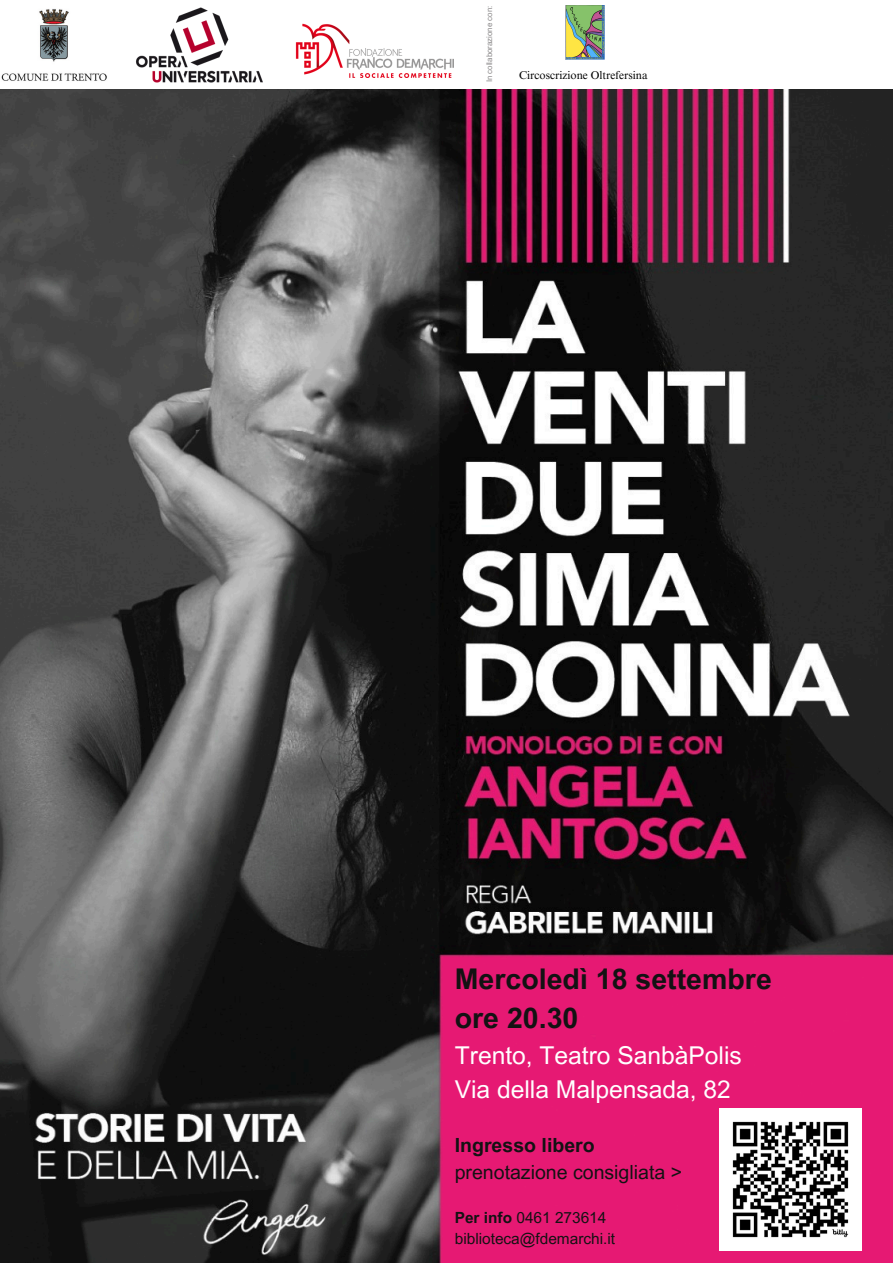
<style>
.page{position:relative;width:893px;height:1263px;background:#fff}
.page>*{position:absolute;margin:0;border:0;box-sizing:border-box;transform-origin:0 0}
.t1{font:700 28.5px/39.3px "Arial MT Pro";color:#131213}
.t2{font:24.6px/33.9px "Arial MT Pro";color:#fff}
.t3{font:19.5px/27px "Arial MT Pro";color:#131213}
.t4{font:15.38px/21.6px "Arial MT Pro";color:#131213}
.t5{font:11.25px "Times NRMT Pro";color:#000}
.t6{font:7.88px "Arial MT Pro";color:#8a8889}
.s1{font-weight:700}
</style>
<div class="page">
<img style="left:0;top:89px;width:893px;height:1174px">
<img style="left:295px;top:23px;width:158px;height:54px">
<img style="left:1px;top:9px;width:106px;height:72px">
<img style="left:565px;top:6px;width:39px;height:54px">
<img style="left:719px;top:1108px;width:142px;height:142px">
<img style="left:136px;top:7px;width:127px;height:76px">
<p class="t6" style="left:486px;top:82px;width:78px;rotate:-90deg">In collaborazione con:</p>
<h3 class="t5" style="left:519px;top:71px;width:130px">Circoscrizione Oltrefersina</h3>
<h3 class="t1" style="left:455px;top:963px;width:319px">Mercoledì 18 settembre ore 20.30</h3>
<h3 class="t2" style="left:455px;top:1042px;width:288px">Trento, Teatro SanbàPolis<br>Via della Malpensada, 82</h3>
<p class="t3" style="left:455px;top:1134px;width:229px"><span class="s1">Ingresso libero </span>prenotazione consigliata &gt;</p>
<p class="t4" style="left:455px;top:1208px;width:162px"><span class="s1">Per info</span> 0461 273614 biblioteca@fdemarchi.it</p>
</div>
